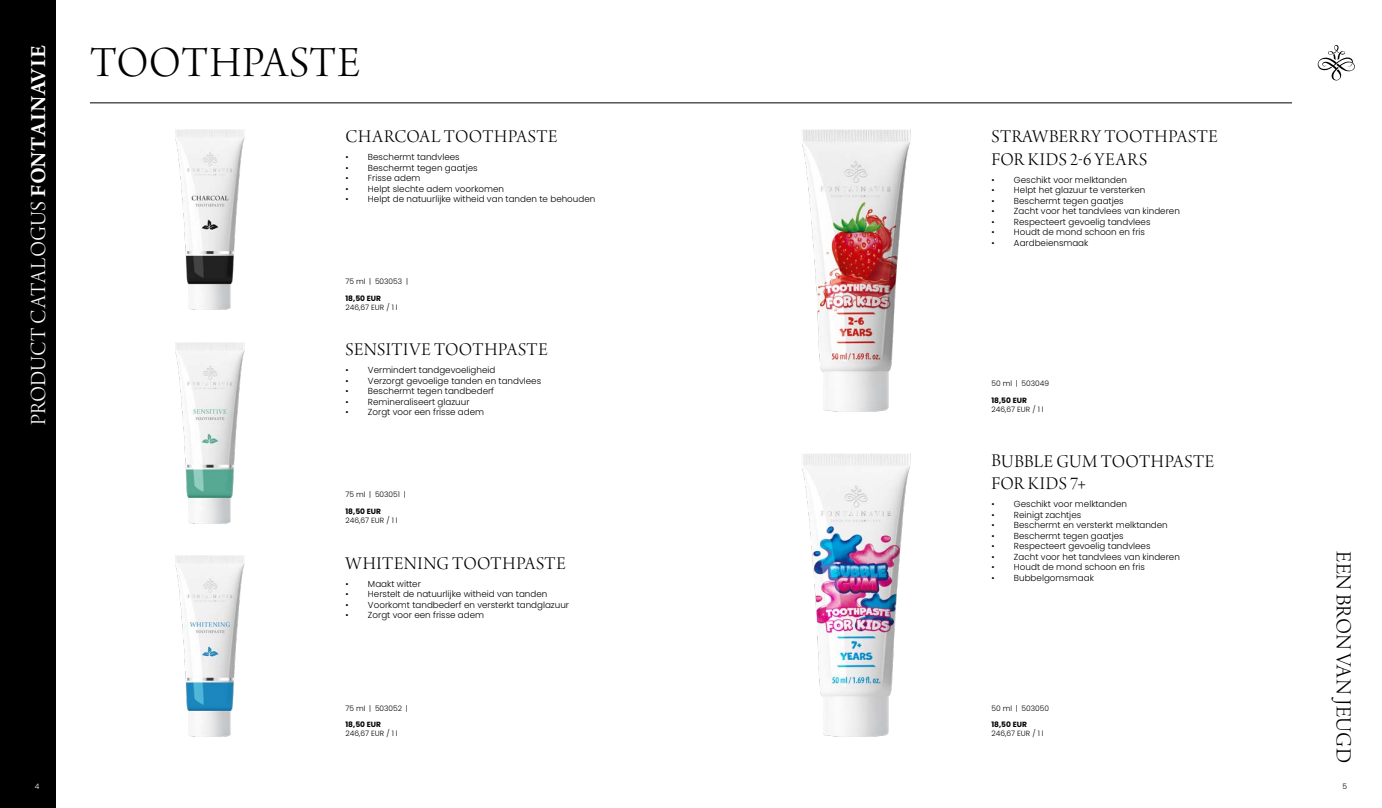
<style>
.page{position:relative;width:1382px;height:808px;background:#fff}
.page>*{position:absolute;margin:0;border:0;box-sizing:border-box;transform-origin:0 0}
.t1{font:45.5px "Arno Pro Light Display";letter-spacing:.005em;color:#000}
.t2{font:22.75px "Arno Pro Light Display";letter-spacing:.005em;color:#fff}
.t3{font:22.75px "Arno Pro Light Display";letter-spacing:.015em;color:#000}
.t4{font:18.88px/22.5px "Arno Pro Light Display";letter-spacing:.025em;color:#000}
.t5{font:300 8.75px "Poppins";color:#000}
.t6{font:300 7.5px "Poppins";color:#000}
.t7{font:700 7.5px "Poppins";color:#000}
.t8{font:300 7.5px "Poppins";color:#fff}
.s1{font-family:"Arno Pro";font-weight:600}
</style>
<div class="page">
<div style="left:0;top:0;width:56px;height:808px;background:#000"></div>
<hr style="left:90px;top:103px;width:1202px;height:1px;background:#000">
<svg style="left:1318px;top:45px;width:37px;height:36px"></svg>
<img style="left:802px;top:129px;width:109px;height:283px">
<img style="left:802px;top:454px;width:109px;height:282px">
<img style="left:175px;top:129px;width:70px;height:181px">
<img style="left:175px;top:342px;width:70px;height:181px">
<img style="left:175px;top:556px;width:70px;height:180px">
<h2 class="t2" style="left:26px;top:425px;width:382px;rotate:-90deg">PRODUCT CATALOGUS <span class="s1">FONTAINAVIE</span></h2>
<h1 class="t1" style="left:90px;top:38px;width:271px">TOOTHPASTE</h1>
<h3 class="t4" style="left:346px;top:126px;width:213px">CHARCOAL TOOTHPASTE</h3>
<p class="t5" style="left:345px;top:152px;width:116px">• Beschermt tandvlees</p>
<p class="t5" style="left:345px;top:162px;width:134px">• Beschermt tegen gaatjes</p>
<p class="t5" style="left:345px;top:173px;width:76px">• Frisse adem</p>
<p class="t5" style="left:345px;top:183px;width:160px">• Helpt slechte adem voorkomen</p>
<p class="t5" style="left:345px;top:194px;width:251px">• Helpt de natuurlijke witheid van tanden te behouden</p>
<p class="t6" style="left:345px;top:277px;width:64px">75 ml | 503053 |</p>
<p class="t7" style="left:345px;top:294px;width:37px">18,50 EUR</p>
<p class="t6" style="left:345px;top:303px;width:54px">246,67 EUR / 1 l</p>
<h3 class="t4" style="left:346px;top:340px;width:204px">SENSITIVE TOOTHPASTE</h3>
<p class="t5" style="left:345px;top:365px;width:151px">• Vermindert tandgevoeligheid</p>
<p class="t5" style="left:345px;top:376px;width:197px">• Verzorgt gevoelige tanden en tandvlees</p>
<p class="t5" style="left:345px;top:386px;width:150px">• Beschermt tegen tandbederf</p>
<p class="t5" style="left:345px;top:397px;width:126px">• Remineraliseert glazuur</p>
<p class="t5" style="left:345px;top:407px;width:140px">• Zorgt voor een frisse adem</p>
<p class="t6" style="left:345px;top:490px;width:62px">75 ml | 503051 |</p>
<p class="t7" style="left:345px;top:507px;width:37px">18,50 EUR</p>
<p class="t6" style="left:345px;top:516px;width:54px">246,67 EUR / 1 l</p>
<h3 class="t4" style="left:346px;top:553px;width:222px">WHITENING TOOTHPASTE</h3>
<p class="t5" style="left:345px;top:579px;width:77px">• Maakt witter</p>
<p class="t5" style="left:345px;top:589px;width:203px">• Herstelt de natuurlijke witheid van tanden</p>
<p class="t5" style="left:345px;top:600px;width:225px">• Voorkomt tandbederf en versterkt tandglazuur</p>
<p class="t5" style="left:345px;top:610px;width:140px">• Zorgt voor een frisse adem</p>
<p class="t6" style="left:345px;top:704px;width:64px">75 ml | 503052 |</p>
<p class="t7" style="left:345px;top:720px;width:37px">18,50 EUR</p>
<p class="t6" style="left:345px;top:729px;width:54px">246,67 EUR / 1 l</p>
<h3 class="t4" style="left:992px;top:126px;width:228px">STRAWBERRY TOOTHPASTE<br>FOR KIDS 2-6 YEARS</h3>
<p class="t5" style="left:991px;top:174px;width:137px">• Geschikt voor melktanden</p>
<p class="t5" style="left:991px;top:185px;width:155px">• Helpt het glazuur te versterken</p>
<p class="t5" style="left:991px;top:195px;width:134px">• Beschermt tegen gaatjes</p>
<p class="t5" style="left:991px;top:206px;width:190px">• Zacht voor het tandvlees van kinderen</p>
<p class="t5" style="left:991px;top:216px;width:161px">• Respecteert gevoelig tandvlees</p>
<p class="t5" style="left:991px;top:227px;width:155px">• Houdt de mond schoon en fris</p>
<p class="t5" style="left:991px;top:237px;width:98px">• Aardbeiensmaak</p>
<p class="t6" style="left:991px;top:379px;width:59px">50 ml | 503049</p>
<p class="t7" style="left:991px;top:396px;width:37px">18,50 EUR</p>
<p class="t6" style="left:991px;top:405px;width:54px">246,67 EUR / 1 l</p>
<h3 class="t4" style="left:992px;top:451px;width:224px">BUBBLE GUM TOOTHPASTE<br>FOR KIDS 7+</h3>
<p class="t5" style="left:991px;top:499px;width:137px">• Geschikt voor melktanden</p>
<p class="t5" style="left:991px;top:509px;width:91px">• Reinigt zachtjes</p>
<p class="t5" style="left:991px;top:520px;width:178px">• Beschermt en versterkt melktanden</p>
<p class="t5" style="left:991px;top:530px;width:134px">• Beschermt tegen gaatjes</p>
<p class="t5" style="left:991px;top:541px;width:161px">• Respecteert gevoelig tandvlees</p>
<p class="t5" style="left:991px;top:551px;width:190px">• Zacht voor het tandvlees van kinderen</p>
<p class="t5" style="left:991px;top:562px;width:155px">• Houdt de mond schoon en fris</p>
<p class="t5" style="left:991px;top:572px;width:104px">• Bubbelgomsmaak</p>
<p class="t6" style="left:991px;top:704px;width:59px">50 ml | 503050</p>
<p class="t7" style="left:991px;top:720px;width:37px">18,50 EUR</p>
<p class="t6" style="left:991px;top:729px;width:54px">246,67 EUR / 1 l</p>
<h2 class="t3" style="left:1356px;top:551px;width:214px;rotate:90deg">EEN BRON VAN JEUGD</h2>
<p class="t8" style="left:35px;top:782px;width:6px">4</p>
<p class="t6" style="left:1342px;top:782px;width:6px">5</p>
</div>
